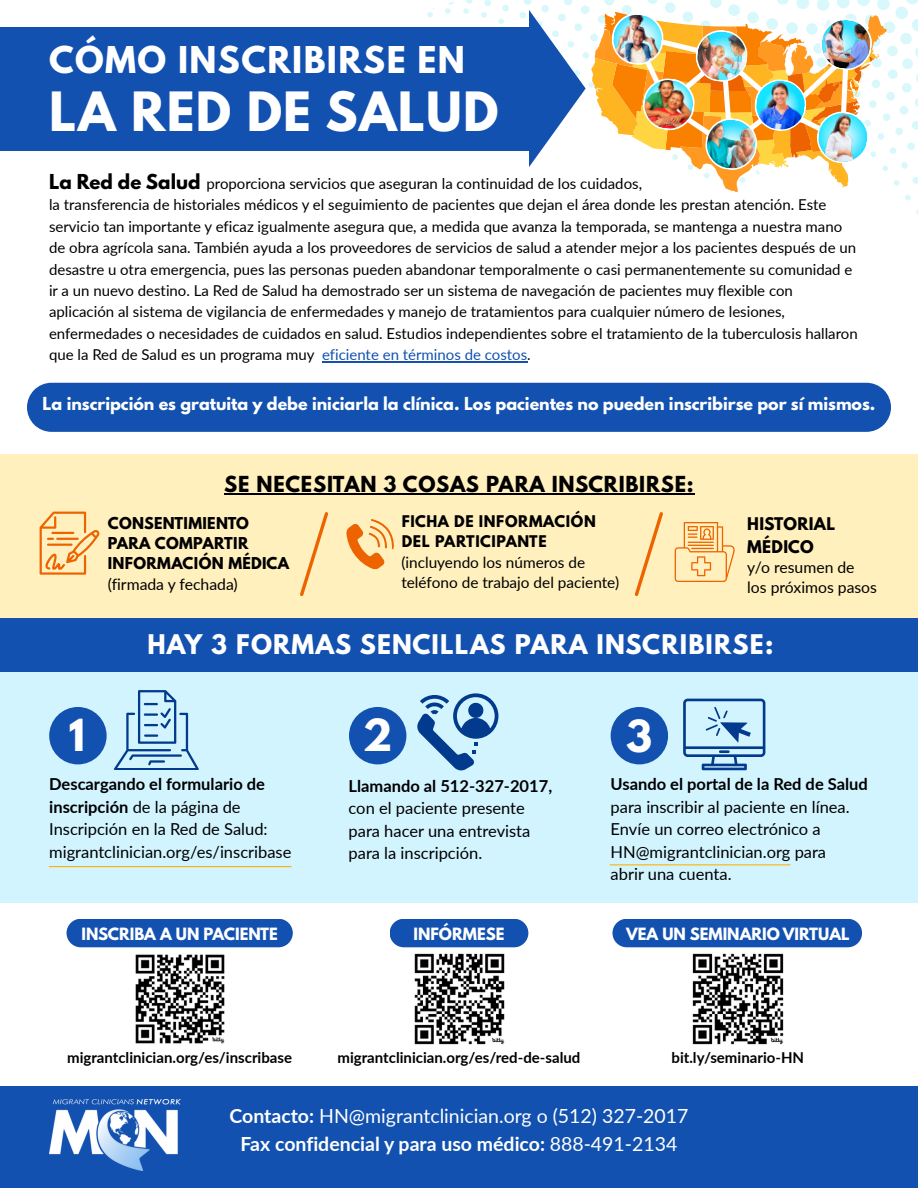
<style>
.page{position:relative;width:918px;height:1188px;background:#fff}
.page>*{position:absolute;margin:0;border:0;box-sizing:border-box;transform-origin:0 0}
.t1{font:700 48px "League Spartan";letter-spacing:.025em;color:#fff}
.t2{font:700 39.15px "League Spartan";color:#fff}
.t3{font:700 32.7px "League Spartan";letter-spacing:.045em;color:#fff}
.t4{font:700 24px "League Spartan";letter-spacing:.05em;color:#fff}
.t5{font:19.5px/28.2px "Lato";color:#fff;text-align:center}
.t6{font:700 19.5px "League Spartan";letter-spacing:.04em;color:#000}
.t7{font:700 18.3px "League Spartan";color:#000}
.t8{font:16.5px/22.5px "Lato";color:#000}
.t9{font:700 15.9px "League Spartan";color:#fff}
.t10{font:15.75px/20.2px "Lato";color:#000}
.t11{font:15.45px/19.8px "Lato";color:#000}
.t12{font:700 15.45px "League Spartan";letter-spacing:.025em;color:#000}
.t13{font:15px/21.3px "Lato";color:#000}
.t14{font:700 15px "Lato";color:#000}
.t15{font:700 15px "League Spartan";color:#fff}
.t16{font:700 14.55px/20.2px "League Spartan";letter-spacing:.025em;color:#000}
.t17{font:700 14.25px/19.2px "League Spartan";letter-spacing:.045em;color:#000}
.s1{color:#1251af}
.s2{font-weight:700}
</style>
<div class="page">
<div style="left:0;top:1086px;width:918px;height:102px;background:#1251af"></div>
<svg style="left:463px;top:0;width:10px;height:14px"></svg>
<svg style="left:445px;top:1px;width:9px;height:13px"></svg>
<svg style="left:427px;top:8px;width:7px;height:10px"></svg>
<svg style="left:481px;top:0;width:10px;height:18px"></svg>
<img style="left:49px;top:1100px;width:132px;height:71px">
<div style="left:0;top:27px;width:533px;height:123px;background:#1251af"></div>
<div style="left:0;top:669px;width:918px;height:233px;background:#d2f4ff"></div>
<div style="left:0;top:455px;width:918px;height:167px;background:#fff0bd"></div>
<svg style="left:300px;top:512px;width:28px;height:85px"></svg>
<svg style="left:634px;top:512px;width:29px;height:85px"></svg>
<div style="left:27px;top:383px;width:864px;height:49px;background:#1251af"></div>
<div style="left:0;top:619px;width:918px;height:53px;background:#1251af"></div>
<hr style="left:49px;top:866px;width:242px;height:1px;background:#ffb000">
<svg style="left:114px;top:690px;width:84px;height:80px"></svg>
<div style="left:49px;top:707px;width:58px;height:57px;background:#1251af;border-radius:50%"></div>
<svg style="left:417px;top:693px;width:81px;height:77px"></svg>
<div style="left:349px;top:707px;width:57px;height:57px;background:#1251af;border-radius:50%"></div>
<hr style="left:610px;top:864px;width:180px;height:1px;background:#ffb000">
<svg style="left:683px;top:699px;width:82px;height:71px"></svg>
<div style="left:611px;top:707px;width:57px;height:57px;background:#1251af;border-radius:50%"></div>
<svg style="left:40px;top:512px;width:59px;height:62px"></svg>
<svg style="left:346px;top:519px;width:48px;height:51px"></svg>
<svg style="left:675px;top:522px;width:60px;height:60px"></svg>
<hr style="left:322px;top:361px;width:205px;height:1px;background:#1251af">
<hr style="left:224px;top:493px;width:471px;height:1px;background:#000">
<img style="left:692px;top:953px;width:92px;height:92px">
<img style="left:414px;top:953px;width:91px;height:92px">
<img style="left:135px;top:954px;width:90px;height:90px">
<div style="left:390px;top:919px;width:138px;height:28px;background:#1251af;border-radius:14px"></div>
<div style="left:67px;top:919px;width:226px;height:28px;background:#1251af;border-radius:14px"></div>
<div style="left:612px;top:919px;width:250px;height:28px;background:#1251af;border-radius:14px"></div>
<img style="left:498px;top:0;width:420px;height:201px">
<p class="t3" style="left:49px;top:43px;width:417px">CÓMO INSCRIBIRSE EN</p>
<p class="t1" style="left:49px;top:88px;width:451px">LA RED DE SALUD</p>
<h4 class="t7" style="left:49px;top:173px;width:153px">La Red de Salud</h4>
<p class="t13" style="left:206px;top:173px;width:437px">proporciona servicios que aseguran la continuidad de los cuidados,</p>
<p class="t13" style="left:49px;top:194px;width:810px">la transferencia de historiales médicos y el seguimiento de pacientes que dejan el área donde les prestan atención. Este servicio tan importante y eficaz igualmente asegura que, a medida que avanza la temporada, se mantenga a nuestra mano de obra agrícola sana. También ayuda a los proveedores de servicios de salud a atender mejor a los pacientes después de un desastre u otra emergencia, pues las personas pueden abandonar temporalmente o casi permanentemente su comunidad e ir a un nuevo destino. La Red de Salud ha demostrado ser un sistema de navegación de pacientes muy flexible con aplicación al sistema de vigilancia de enfermedades y manejo de tratamientos para cualquier número de lesiones, enfermedades o necesidades de cuidados en salud. Estudios independientes sobre el tratamiento de la tuberculosis hallaron que la Red de Salud es un programa muy <span class="s1">eficiente en términos de costos</span>.</p>
<p class="t9" style="left:43px;top:396px;width:834px">La inscripción es gratuita y debe iniciarla la clínica. Los pacientes no pueden inscribirse por sí mismos.</p>
<p class="t6" style="left:224px;top:474px;width:471px">SE NECESITAN 3 COSAS PARA INSCRIBIRSE:</p>
<p class="t16" style="left:108px;top:514px;width:183px">CONSENTIMIENTO<br>PARA COMPARTIR<br>INFORMACIÓN MÉDICA</p>
<p class="t10" style="left:108px;top:573px;width:132px">(firmada y fechada)</p>
<p class="t17" style="left:402px;top:514px;width:196px">FICHA DE INFORMACIÓN<br>DEL PARTICIPANTE</p>
<p class="t11" style="left:401px;top:552px;width:219px">(incluyendo los números de teléfono de trabajo del paciente)</p>
<h1 class="t12" style="left:747px;top:516px;width:90px">HISTORIAL</h1>
<h5 class="t12" style="left:747px;top:539px;width:68px">MÉDICO</h5>
<h2 class="t10" style="left:747px;top:557px;width:131px">y/o resumen de los próximos pasos</h2>
<p class="t4" style="left:147px;top:632px;width:628px">HAY 3 FORMAS SENCILLAS PARA INSCRIBIRSE:</p>
<p class="t2" style="left:69px;top:715px;width:18px">1</p>
<p class="t2" style="left:363px;top:715px;width:31px">2</p>
<p class="t8" style="left:349px;top:774px;width:205px"><span class="s2">Llamando al 512-327-2017, </span>con el paciente presente para hacer una entrevista para la inscripción.</p>
<p class="t8" style="left:611px;top:773px;width:259px"><span class="s2">Usando el portal de la Red de Salud </span>para inscribir al paciente en línea.<br>Envíe un correo electrónico a<br>HN@migrantclinician.org para</p>
<p class="t8" style="left:611px;top:863px;width:122px">abrir una cuenta.</p>
<p class="t2" style="left:626px;top:716px;width:28px">3</p>
<p class="t8" style="left:49px;top:773px;width:244px"><span class="s2">Descargando el formulario de inscripción</span> de la página de<br>Inscripción en la Red de Salud: migrantclinician.org/es/inscribase</p>
<p class="t15" style="left:82px;top:927px;width:198px">INSCRIBA A UN PACIENTE</p>
<p class="t14" style="left:67px;top:1049px;width:227px">migrantclinician.org/es/inscribase</p>
<p class="t15" style="left:413px;top:927px;width:93px">INFÓRMESE</p>
<p class="t14" style="left:338px;top:1049px;width:244px">migrantclinician.org/es/red-de-salud</p>
<p class="t15" style="left:626px;top:927px;width:225px">VEA UN SEMINARIO VIRTUAL</p>
<h3 class="t14" style="left:672px;top:1049px;width:134px">bit.ly/seminario-HN</h3>
<p class="t5" style="left:229px;top:1102px;width:461px"><span class="s2">Contacto:</span> HN@migrantclinician.org o (512) 327-2017<br><span class="s2">Fax confidencial y para uso médico:</span> 888-491-2134</p>
</div>
